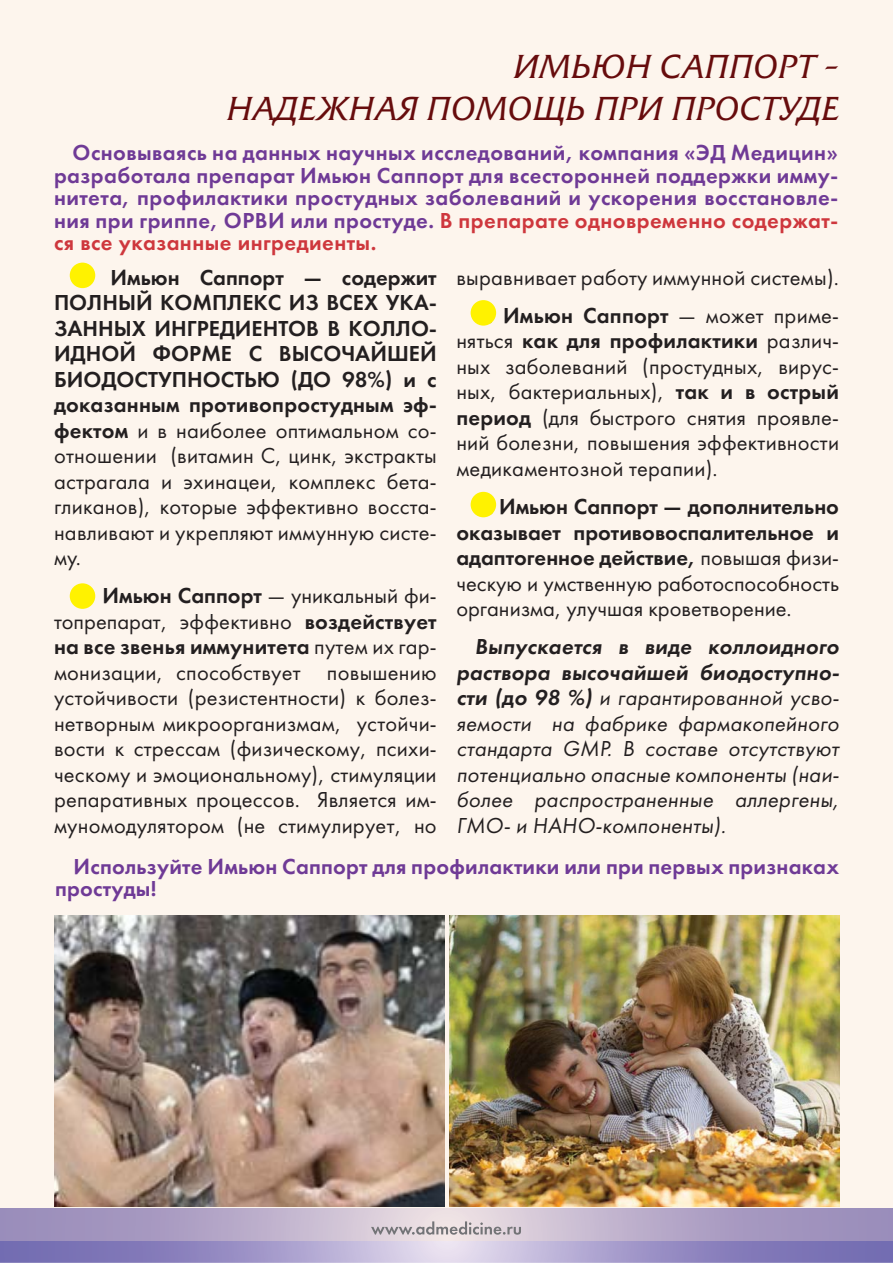
<style>
.page{position:relative;width:893px;height:1263px;background:#fff}
.page>*{position:absolute;margin:0;border:0;box-sizing:border-box;transform-origin:0 0}
.t1{font:italic 33px/42px "Friz Quadrata C";letter-spacing:.02em;color:#670c0d;text-align:right}
.t2{font:22.5px/25.5px "Futura Book C";letter-spacing:.01em;color:#231f20;text-align:justify}
.t3{font:22.5px/22.5px "Futura Demi C";letter-spacing:.01em;color:#6f3a96;text-align:justify}
.t4{font:22.5px/25.5px "Futura Demi C";letter-spacing:.01em;color:#231f20;text-align:justify}
.t5{font:italic 22.5px/25.5px "Futura Book C";letter-spacing:.01em;color:#231f20;text-align:justify}
.t6{font:italic 22.5px/25.5px "Futura Demi C";letter-spacing:.01em;color:#231f20;text-align:right}
.s1{color:#ce373d}
.s2{font-family:"Futura Book C"}
.s3{font-family:"Futura Demi C"}
</style>
<div class="page">
<svg style="left:0;top:1240px;width:893px;height:23px;background:#a198c8"></svg>
<div style="left:0;top:0;width:893px;height:1209px;background:#fdf5ed"></div>
<svg style="left:0;top:1209px;width:893px;height:31px;background:#b7a9c8"></svg>
<svg style="left:371px;top:1221px;width:150px;height:14px;background:#c5bcc1"></svg>
<img style="left:449px;top:915px;width:390px;height:291px">
<img style="left:54px;top:915px;width:390px;height:291px">
<div style="left:70px;top:263px;width:25px;height:25px;background:#fff200;border-radius:50%"></div>
<div style="left:471px;top:300px;width:25px;height:26px;background:#fff200;border-radius:50%"></div>
<div style="left:471px;top:492px;width:25px;height:25px;background:#fff200;border-radius:50%"></div>
<div style="left:70px;top:583px;width:25px;height:26px;background:#fff200;border-radius:50%"></div>
<h1 class="t1" style="left:227px;top:49px;width:614px">ИМЬЮН САППОРТ –<br>НАДЕЖНАЯ ПОМОЩЬ ПРИ ПРОСТУДЕ</h1>
<p class="t3" style="left:54px;top:144px;width:785px;text-indent:19px">Основываясь на данных научных исследований, компания «ЭД Медицин» разработала препарат Имьюн Саппорт для всесторонней поддержки имму&shy;нитета, профилактики простудных заболеваний и ускорения восстановле&shy;ния при гриппе, ОРВИ или простуде. <span class="s1">В препарате одновременно содержат&shy;ся все указанные ингредиенты.</span></p>
<p class="t4" style="left:54px;top:266px;width:384px;text-indent:19px"><span class="s2">1.</span> Имьюн Саппорт — содержит ПОЛНЫЙ КОМПЛЕКС ИЗ ВСЕХ УКА-ЗАННЫХ ИНГРЕДИЕНТОВ В КОЛЛО-ИДНОЙ ФОРМЕ С ВЫСОЧАЙШЕЙ БИОДОСТУПНОСТЬЮ (ДО 98%) и с доказанным противопростудным эф-</p>
<p class="t2" style="left:54px;top:419px;width:384px"><span class="s3">фектом</span> и в наиболее оптимальном со&shy;отношении (витамин С, цинк, экстракты астрагала и эхинацеи, комплекс бета&shy;гликанов), которые эффективно восста&shy;навливают и укрепляют иммунную систе&shy;му.</p>
<p class="t2" style="left:54px;top:585px;width:384px;text-align:right">2. <span class="s3">Имьюн Саппорт</span> — уникальный фи&shy;топрепарат, эффективно <span class="s3">воздействует</span></p>
<p class="t4" style="left:54px;top:636px;width:384px">на все звенья иммунитета <span class="s2">путем их гар-</span></p>
<p class="t2" style="left:54px;top:662px;width:384px">монизации, способствует повышению устойчивости (резистентности) к болез&shy;нетворным микроорганизмам, устойчи&shy;вости к стрессам (физическому, психи&shy;ческому и эмоциональному), стимуляции репаративных процессов. Является им&shy;муномодулятором (не стимулирует, но</p>
<p class="t2" style="left:456px;top:266px;width:384px">выравнивает работу иммунной системы).</p>
<p class="t2" style="left:475px;top:305px;width:366px">3. <span class="s3">Имьюн Саппорт</span> — может приме-</p>
<p class="t4" style="left:456px;top:330px;width:384px"><span class="s2">няться</span> как для профилактики <span class="s2">различ-</span></p>
<p class="t2" style="left:456px;top:356px;width:384px">ных заболеваний (простудных, вирус&shy;ных, бактериальных), <span class="s3">так и в острый период</span> (для быстрого снятия проявле&shy;ний болезни, повышения эффективности медикаментозной терапии).</p>
<p class="t4" style="left:456px;top:496px;width:384px;text-indent:19px">4. Имьюн Саппорт — дополнительно оказывает противовоспалительное и адаптогенное действие, <span class="s2">повышая физи-</span></p>
<p class="t2" style="left:456px;top:572px;width:384px">ческую и умственную работоспособность организма, улучшая кроветворение.</p>
<p class="t6" style="left:456px;top:636px;width:384px">Выпускается в виде коллоидного раствора высочайшей биодоступно-</p>
<p class="t5" style="left:456px;top:687px;width:384px"><span class="s3">сти (до 98 %)</span> и гарантированной усво&shy;яемости на фабрике фармакопейного стандарта GMP. В составе отсутствуют потенциально опасные компоненты (наи&shy;более распространенные аллергены, ГМО- и НАНО-компоненты).</p>
<p class="t3" style="left:55px;top:857px;width:785px;text-indent:19px">Используйте Имьюн Саппорт для профилактики или при первых признаках простуды!</p>
</div>
